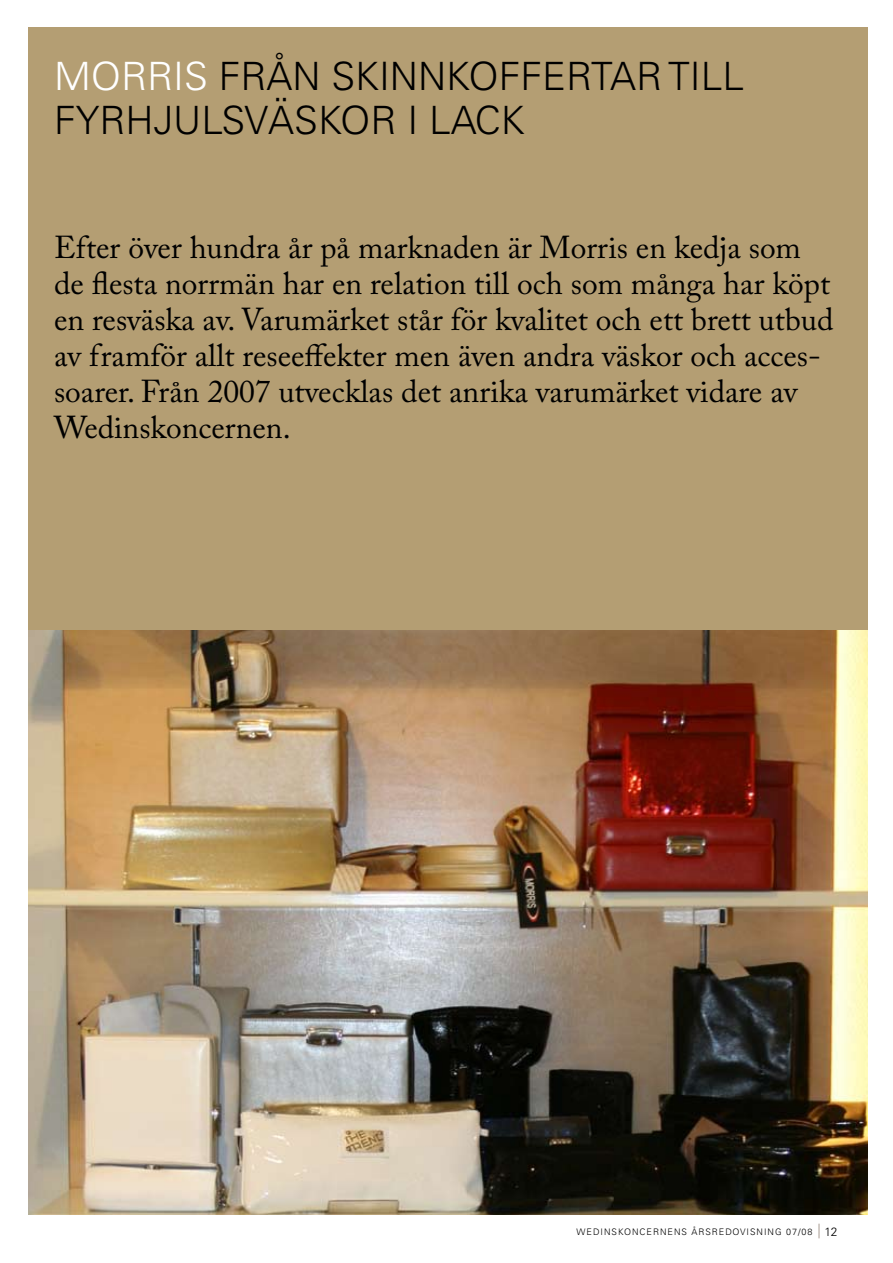
<style>
.page{position:relative;width:893px;height:1263px;background:#fff}
.page>*{position:absolute;margin:0;border:0;box-sizing:border-box;transform-origin:0 0}
.t1{font:300 39px/43.5px "Univers";color:#000}
.t2{font:31.5px/36px "Adobe Caslon Pro";color:#000}
.t3{font:300 9px "Univers";letter-spacing:.11em;color:#000}
.s1{color:#fff}
.s2{font-size:12px}
</style>
<div class="page">
<svg style="left:819px;top:1224px;width:1px;height:14px"></svg>
<div style="left:28px;top:28px;width:839px;height:603px;background:#b49e73"></div>
<img style="left:28px;top:630px;width:839px;height:584px">
<p class="t1" style="left:54px;top:55px;width:667px"><span class="s1">MORRIS</span> FRÅN SKINNKOFFERTAR TILL<br>FYRHJULSVÄSKOR I LACK</p>
<p class="t2" style="left:54px;top:229px;width:781px">Efter över hundra år på marknaden är Morris en kedja som de flesta norrmän har en relation till och som många har köpt en resväska av. Varumärket står för kvalitet och ett brett utbud av framför allt reseeffekter men även andra väskor och acces&shy;soarer. Från 2007 utvecklas det anrika varumärket vidare av Wedinskoncernen.</p>
<p class="t3" style="left:577px;top:1227px;width:262px">WEDINSKONCERNENS ÅRSREDOVISNING 07/08 <span class="s2">12</span></p>
</div>
